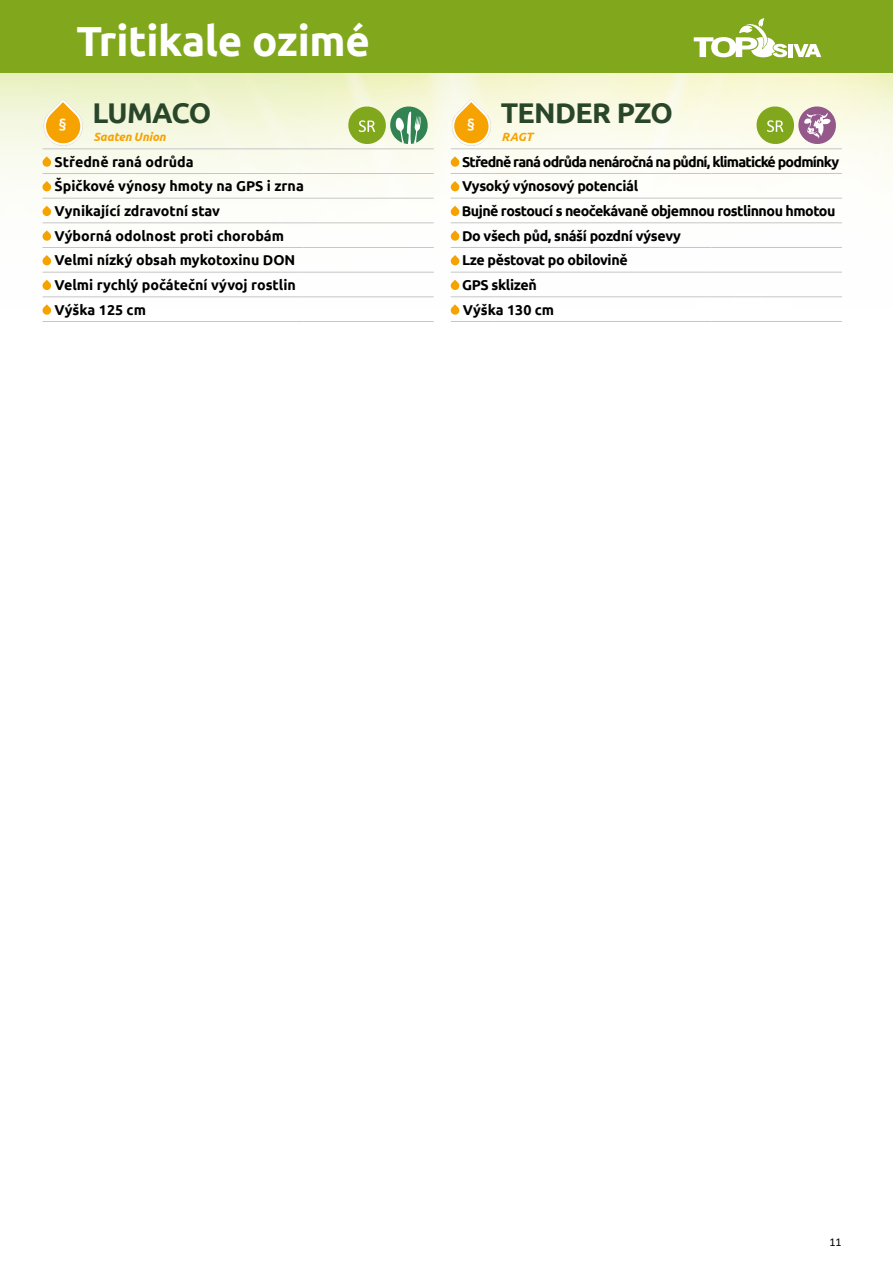
<style>
.page{position:relative;width:893px;height:1263px;background:#fff}
.page>*{position:absolute;margin:0;border:0;box-sizing:border-box;transform-origin:0 0}
.t1{font:700 42px "Ubuntu";letter-spacing:-.01em;color:#fff}
.t2{font:700 28.5px "Ubuntu";letter-spacing:-.025em;color:#2a462a}
.t3{font:700 14.25px/24.6px "Ubuntu";letter-spacing:-.025em;color:#000}
.t4{font:700 14.25px/24.6px "Ubuntu";color:#000}
.t5{font:italic 700 12px "Ubuntu";letter-spacing:-.01em;color:#f6a200}
.t6{font:12px "Calibri";color:#000}
</style>
<div class="page">
<img style="left:0;top:72px;width:893px;height:250px">
<div style="left:0;top:0;width:893px;height:72px;background:#81a81d"></div>
<hr style="left:43px;top:149px;width:43px;height:1px;background:#c6c6c6">
<hr style="left:86px;top:149px;width:217px;height:1px;background:#c6c6c6">
<hr style="left:303px;top:149px;width:131px;height:1px;background:#c6c6c6">
<hr style="left:43px;top:173px;width:43px;height:1px;background:#c6c6c6">
<hr style="left:86px;top:173px;width:217px;height:1px;background:#c6c6c6">
<hr style="left:303px;top:173px;width:131px;height:1px;background:#c6c6c6">
<hr style="left:43px;top:198px;width:43px;height:1px;background:#c6c6c6">
<hr style="left:86px;top:198px;width:217px;height:1px;background:#c6c6c6">
<hr style="left:303px;top:198px;width:131px;height:1px;background:#c6c6c6">
<hr style="left:43px;top:223px;width:43px;height:1px;background:#c6c6c6">
<hr style="left:86px;top:223px;width:217px;height:1px;background:#c6c6c6">
<hr style="left:303px;top:223px;width:131px;height:1px;background:#c6c6c6">
<hr style="left:43px;top:247px;width:43px;height:1px;background:#c6c6c6">
<hr style="left:86px;top:247px;width:217px;height:1px;background:#c6c6c6">
<hr style="left:303px;top:247px;width:131px;height:1px;background:#c6c6c6">
<hr style="left:43px;top:272px;width:43px;height:1px;background:#c6c6c6">
<hr style="left:86px;top:272px;width:217px;height:1px;background:#c6c6c6">
<hr style="left:303px;top:272px;width:131px;height:1px;background:#c6c6c6">
<hr style="left:43px;top:297px;width:43px;height:1px;background:#c6c6c6">
<hr style="left:86px;top:297px;width:217px;height:1px;background:#c6c6c6">
<hr style="left:303px;top:297px;width:131px;height:1px;background:#c6c6c6">
<hr style="left:43px;top:321px;width:43px;height:1px;background:#c6c6c6">
<hr style="left:86px;top:321px;width:217px;height:1px;background:#c6c6c6">
<hr style="left:303px;top:321px;width:131px;height:1px;background:#c6c6c6">
<svg style="left:43px;top:99px;width:41px;height:48px;background:#f4cc72"></svg>
<svg style="left:346px;top:105px;width:84px;height:41px;background:#a4c486"></svg>
<svg style="left:43px;top:156px;width:8px;height:11px"></svg>
<svg style="left:43px;top:181px;width:8px;height:10px"></svg>
<svg style="left:43px;top:206px;width:8px;height:10px"></svg>
<svg style="left:43px;top:230px;width:8px;height:11px"></svg>
<svg style="left:43px;top:255px;width:8px;height:10px"></svg>
<svg style="left:43px;top:280px;width:8px;height:10px"></svg>
<svg style="left:43px;top:304px;width:8px;height:11px"></svg>
<hr style="left:451px;top:149px;width:43px;height:1px;background:#c6c6c6">
<hr style="left:494px;top:149px;width:217px;height:1px;background:#c6c6c6">
<hr style="left:711px;top:149px;width:131px;height:1px;background:#c6c6c6">
<hr style="left:451px;top:173px;width:43px;height:1px;background:#c6c6c6">
<hr style="left:494px;top:173px;width:217px;height:1px;background:#c6c6c6">
<hr style="left:711px;top:173px;width:131px;height:1px;background:#c6c6c6">
<hr style="left:451px;top:198px;width:43px;height:1px;background:#c6c6c6">
<hr style="left:494px;top:198px;width:217px;height:1px;background:#c6c6c6">
<hr style="left:711px;top:198px;width:131px;height:1px;background:#c6c6c6">
<hr style="left:451px;top:223px;width:43px;height:1px;background:#c6c6c6">
<hr style="left:494px;top:223px;width:217px;height:1px;background:#c6c6c6">
<hr style="left:711px;top:223px;width:131px;height:1px;background:#c6c6c6">
<hr style="left:451px;top:247px;width:43px;height:1px;background:#c6c6c6">
<hr style="left:494px;top:247px;width:217px;height:1px;background:#c6c6c6">
<hr style="left:711px;top:247px;width:131px;height:1px;background:#c6c6c6">
<hr style="left:451px;top:272px;width:43px;height:1px;background:#c6c6c6">
<hr style="left:494px;top:272px;width:217px;height:1px;background:#c6c6c6">
<hr style="left:711px;top:272px;width:131px;height:1px;background:#c6c6c6">
<hr style="left:451px;top:297px;width:43px;height:1px;background:#c6c6c6">
<hr style="left:494px;top:297px;width:217px;height:1px;background:#c6c6c6">
<hr style="left:711px;top:297px;width:131px;height:1px;background:#c6c6c6">
<hr style="left:451px;top:321px;width:43px;height:1px;background:#c6c6c6">
<hr style="left:494px;top:321px;width:217px;height:1px;background:#c6c6c6">
<hr style="left:711px;top:321px;width:131px;height:1px;background:#c6c6c6">
<svg style="left:451px;top:99px;width:41px;height:48px"></svg>
<svg style="left:755px;top:105px;width:83px;height:41px"></svg>
<svg style="left:451px;top:156px;width:8px;height:11px"></svg>
<svg style="left:451px;top:181px;width:8px;height:10px"></svg>
<svg style="left:451px;top:206px;width:8px;height:10px"></svg>
<svg style="left:451px;top:230px;width:8px;height:11px"></svg>
<svg style="left:451px;top:255px;width:8px;height:10px"></svg>
<svg style="left:451px;top:280px;width:8px;height:10px"></svg>
<svg style="left:451px;top:304px;width:8px;height:11px"></svg>
<hr style="left:788px;top:44px;width:4px;height:13px;background:#fff">
<svg style="left:793px;top:44px;width:28px;height:13px"></svg>
<svg style="left:694px;top:18px;width:93px;height:39px"></svg>
<h1 class="t1" style="left:77px;top:16px;width:295px">Tritikale ozimé</h1>
<h2 class="t2" style="left:59px;top:95px;width:154px"><sub>§</sub> LUMACO</h2>
<p class="t5" style="left:93px;top:129px;width:74px">Saaten Union</p>
<p class="t4" style="left:55px;top:149px;width:251px">Středně raná odrůda<br>Špičkové výnosy hmoty na GPS i zrna<br>Vynikající zdravotní stav<br>Výborná odolnost proti chorobám<br>Velmi nízký obsah mykotoxinu DON<br>Velmi rychlý počáteční vývoj rostlin<br>Výška 125 cm</p>
<h2 class="t2" style="left:467px;top:95px;width:207px"><sub>§</sub> TENDER PZO</h2>
<p class="t5" style="left:502px;top:129px;width:33px">RAGT</p>
<p class="t3" style="left:462px;top:149px;width:379px">Středně raná odrůda nenáročná na půdní, klimatické podmínky<br>Vysoký výnosový potenciál<br>Bujně rostoucí s neočekávaně objemnou rostlinnou hmotou<br>Do všech půd, snáší pozdní výsevy<br>Lze pěstovat po obilovině<br>GPS sklizeň<br>Výška 130 cm</p>
<p class="t6" style="left:829px;top:1233px;width:14px">11</p>
</div>
